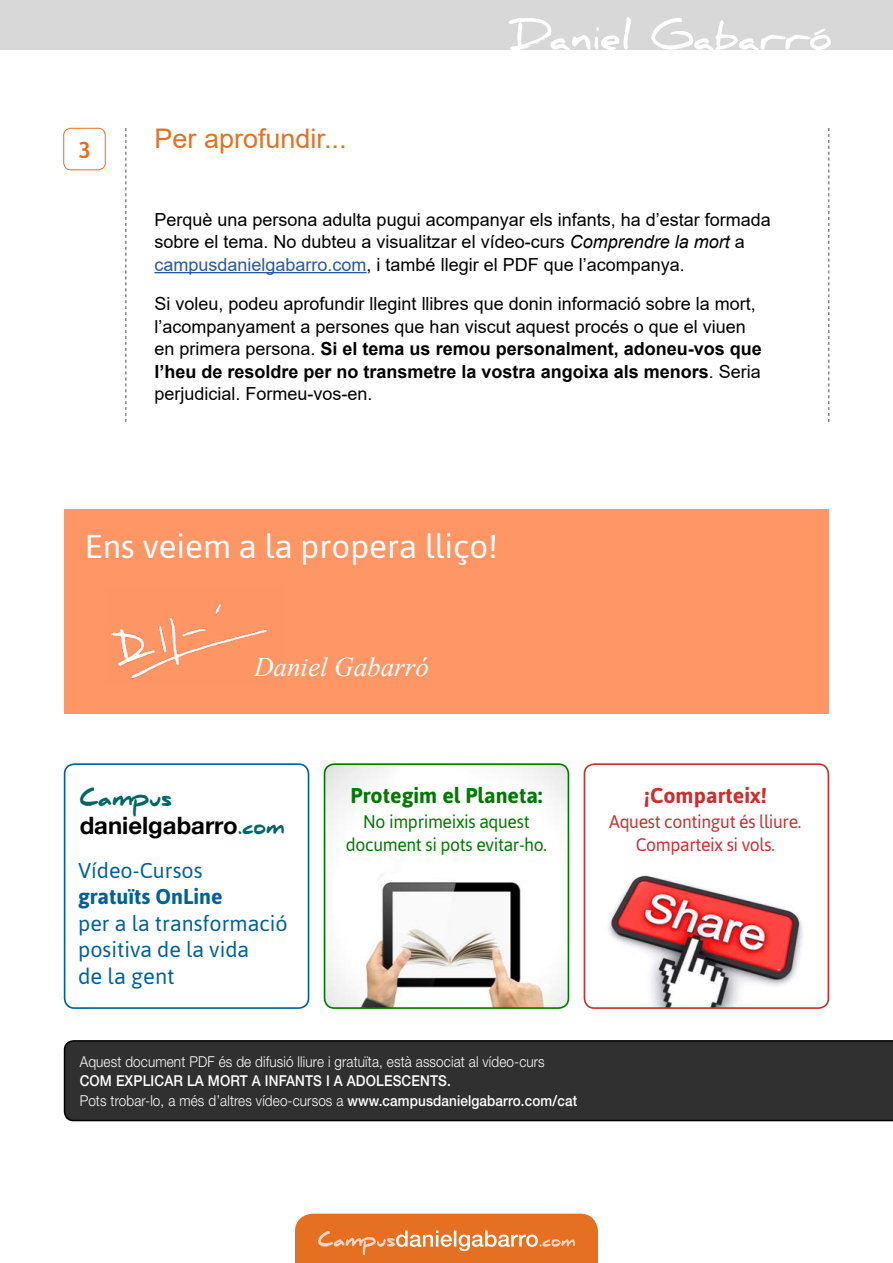
<style>
.page{position:relative;width:893px;height:1263px;background:#fff}
.page>*{position:absolute;margin:0;border:0;box-sizing:border-box;transform-origin:0 0}
.t1{font:33px "Asap";color:#fff}
.t2{font:27px "Arial";color:#e57021}
.t3{font:italic 27px "Times New Roman";color:#fff}
.t4{font:700 23.85px "Helvetica Neue";color:#000}
.t5{font:500 22.95px "Asap";color:#e57021}
.t6{font:21.9px "Asap";color:#006199}
.t7{font:21.45px/26.4px "Asap";color:#006199}
.t8{font:700 21.45px "Asap";color:#007900}
.t9{font:700 21.45px "Asap";color:#006199}
.t10{font:700 21.45px "Asap";color:#c93030}
.t11{font:900 21.45px "Daniel";color:#066}
.t12{font:18.15px/23.1px "Asap";letter-spacing:-.02em;color:#007900;text-align:center}
.t13{font:18.15px/23.1px "Asap";letter-spacing:-.02em;color:#c93030;text-align:center}
.t14{font:18px/22.5px "Arial";color:#000}
.t15{font:500 15px/19.5px "Helvetica Neue LT Std";letter-spacing:.01em;color:#fff;scale:.9 1}
.t16{font:300 15px "Helvetica Neue LT Std";letter-spacing:.01em;color:#fff;scale:.9 1}
.s1{font-style:italic}
.s2{color:#275b9b}
.s3{font-weight:700}
.s4{font-family:"Daniel";font-weight:900;font-size:19.2px;color:#066}
.s5{font-weight:300}
</style>
<div class="page">
<div style="left:64px;top:1040px;width:829px;height:81px;background:#303030"></div>
<svg style="left:125px;top:128px;width:1px;height:294px"></svg>
<svg style="left:828px;top:128px;width:1px;height:294px"></svg>
<hr style="left:154px;top:272px;width:213px;height:1px;background:#275b9b">
<svg style="left:295px;top:1214px;width:303px;height:49px;background:#e77d36"></svg>
<div style="left:63px;top:128px;width:43px;height:42px;border:1px solid #e57021;border-radius:7px"></div>
<div style="left:0;top:0;width:893px;height:50px;background:#d8d8d8"></div>
<svg style="left:509px;top:17px;width:322px;height:33px"></svg>
<div style="left:64px;top:763px;width:245px;height:246px;border:2px solid #006199;border-radius:10px"></div>
<img style="left:325px;top:764px;width:243px;height:244px">
<div style="left:324px;top:763px;width:245px;height:246px;border:2px solid #007900;border-radius:10px"></div>
<img style="left:584px;top:875px;width:244px;height:133px">
<div style="left:584px;top:763px;width:245px;height:246px;border:2px solid #c93030;border-radius:10px"></div>
<div style="left:64px;top:509px;width:764px;height:205px;background:#ff9666"></div>
<img style="left:110px;top:604px;width:157px;height:75px">
<p class="t5" style="left:79px;top:135px;width:14px">3</p>
<h2 class="t2" style="left:154px;top:120px;width:194px">Per aprofundir...</h2>
<p class="t14" style="left:154px;top:208px;width:618px">Perquè una persona adulta pugui acompanyar els infants, ha d’estar formada sobre el tema. No dubteu a visualitzar el vídeo-curs <span class="s1">Comprendre la mort</span> a <span class="s2">campusdanielgabarro.com</span>, i també llegir el PDF que l’acompanya.</p>
<p class="t14" style="left:154px;top:293px;width:609px">Si voleu, podeu aprofundir llegint llibres que donin informació sobre la mort, l’acompanyament a persones que han viscut aquest procés o que el viuen en primera persona. <span class="s3">Si el tema us remou personalment, adoneu-vos que l’heu de resoldre per no transmetre la vostra angoixa als menors</span>. Seria perjudicial. Formeu-vos-en.</p>
<h1 class="t1" style="left:85px;top:525px;width:415px">Ens veiem a la propera lliço!</h1>
<h2 class="t3" style="left:254px;top:648px;width:176px">Daniel Gabarró</h2>
<p class="t11" style="left:80px;top:786px;width:94px">Campus</p>
<h3 class="t4" style="left:80px;top:811px;width:206px">danielgabarro<span class="s4">.com</span></h3>
<p class="t7" style="left:78px;top:856px;width:126px">Vídeo-Cursos</p>
<p class="t9" style="left:78px;top:882px;width:146px">gratuïts OnLine</p>
<p class="t7" style="left:78px;top:909px;width:211px">per a la transformació positiva de la vida</p>
<p class="t6" style="left:78px;top:962px;width:98px">de la gent</p>
<p class="t8" style="left:351px;top:781px;width:193px">Protegim el Planeta:</p>
<p class="t12" style="left:346px;top:809px;width:203px">No imprimeixis aquest document si pots evitar-ho.</p>
<p class="t16" style="left:80px;top:1052px;width:518px">Aquest document PDF és de difusió lliure i gratuïta, està associat al vídeo-curs</p>
<p class="t15" style="left:80px;top:1071px;width:554px">COM EXPLICAR LA MORT A INFANTS I A ADOLESCENTS.<br><span class="s5">Pots trobar-lo, a més d’altres vídeo-cursos a</span> www.campusdanielgabarro.com/cat</p>
<p class="t10" style="left:644px;top:781px;width:124px">¡Comparteix!</p>
<p class="t13" style="left:609px;top:809px;width:194px">Aquest contingut és lliure.<br>Comparteix si vols.</p>
</div>
